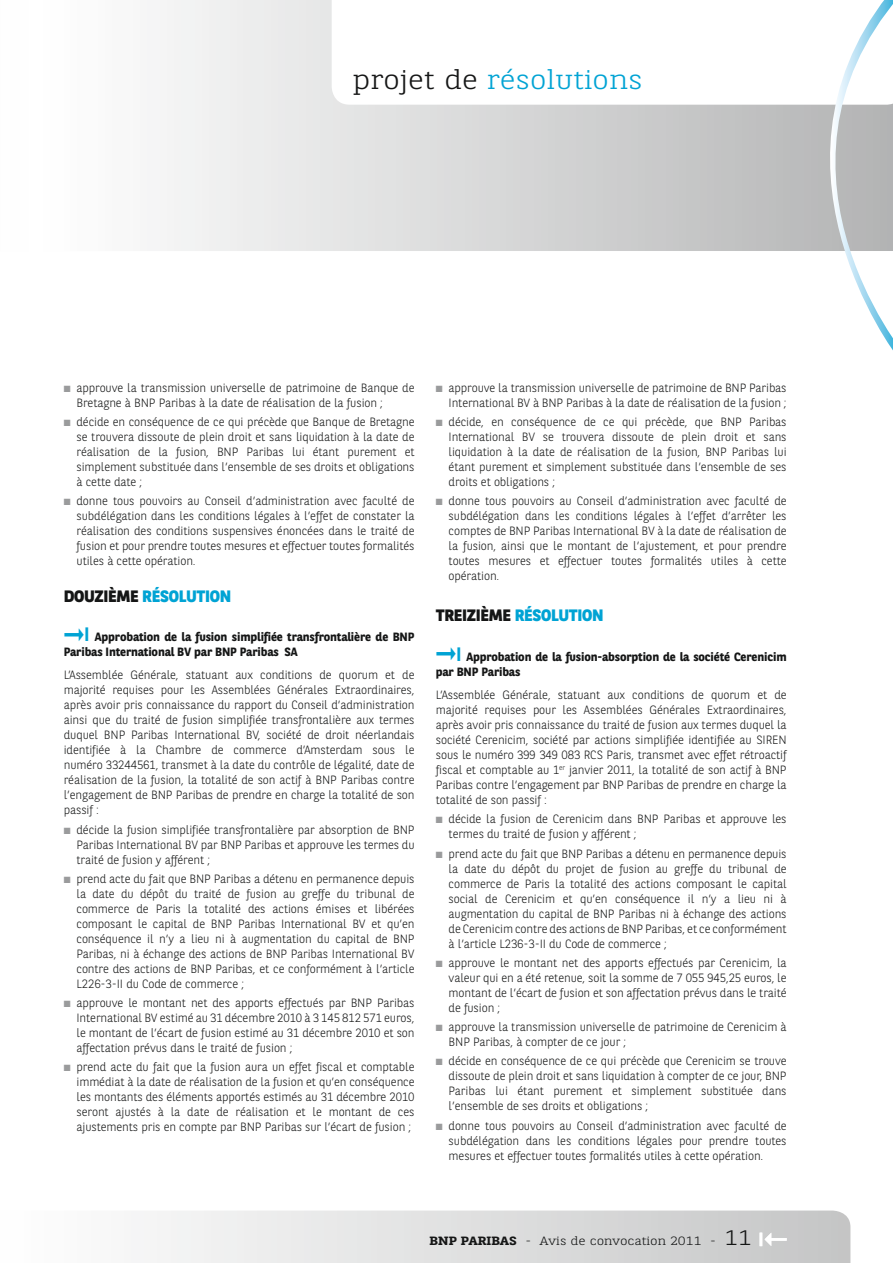
<style>
.page{position:relative;width:893px;height:1263px;background:#fff}
.page>*{position:absolute;margin:0;border:0;box-sizing:border-box;transform-origin:0 0}
.t1{font:300 27px "BNPP Slab Serif Expanded";color:#00a3d4}
.t2{font:800 16.5px "BNPP Sans";letter-spacing:-.02em;color:#00a3d4}
.t3{font:300 12px/15px "BNPP Sans";letter-spacing:-.01em;color:#151616;text-align:justify}
.t4{font:700 12px/15px "BNPP Sans";letter-spacing:-.01em;color:#151616}
.t5{font:300 12px "BNPP Slab Serif Expanded";color:#151616}
.s1{color:#151616}
.s2{color:#9a9b9c}
.s3{color:#00a3d4}
.s4{font-weight:700}
.s5{font-size:21px}
</style>
<div class="page">
<svg style="left:167px;top:0;width:574px;height:251px"></svg>
<svg style="left:332px;top:0;width:409px;height:105px"></svg>
<svg style="left:741px;top:0;width:152px;height:351px"></svg>
<svg style="left:157px;top:1210px;width:693px;height:53px"></svg>
<h1 class="t1" style="left:353px;top:69px;width:291px"><span class="s1">projet de</span> résolutions</h1>
<p class="t3" style="left:77px;top:381px;width:340px;text-indent:-13px"><span class="s2">■</span> approuve la transmission universelle de patrimoine de Banque de<br>Bretagne à BNP Paribas à la date de réalisation de la fusion ;</p>
<p class="t3" style="left:77px;top:415px;width:340px;text-indent:-13px"><span class="s2">■</span> décide en conséquence de ce qui précède que Banque de Bretagne se trouvera dissoute de plein droit et sans liquidation à la date de réalisation de la fusion, BNP Paribas lui étant purement et simplement substituée dans l’ensemble de ses droits et obligations à cette date ;</p>
<p class="t3" style="left:77px;top:495px;width:340px;text-indent:-13px"><span class="s2">■</span> donne tous pouvoirs au Conseil d’administration avec faculté de subdélégation dans les conditions légales à l’effet de constater la réalisation des conditions suspensives énoncées dans le traité de fusion et pour prendre toutes mesures et effectuer toutes formalités utiles à cette opération.</p>
<h2 class="t2" style="left:64px;top:589px;width:169px"><span class="s1">DOUZIÈME</span> RÉSOLUTION</h2>
<p class="t4" style="left:64px;top:630px;width:352px"><span class="s3">➞❙</span> Approbation de la fusion simplifiée transfrontalière de BNP<br>Paribas International BV par BNP Paribas SA</p>
<p class="t3" style="left:64px;top:669px;width:352px">L’Assemblée Générale, statuant aux conditions de quorum et de majorité requises pour les Assemblées Générales Extraordinaires, après avoir pris connaissance du rapport du Conseil d’administration ainsi que du traité de fusion simplifiée transfrontalière aux termes duquel BNP Paribas International BV, société de droit néerlandais identifiée à la Chambre de commerce d’Amsterdam sous le numéro 33244561, transmet à la date du contrôle de légalité, date de réalisation de la fusion, la totalité de son actif à BNP Paribas contre l’engagement de BNP Paribas de prendre en charge la totalité de son passif :</p>
<p class="t3" style="left:77px;top:823px;width:340px;text-indent:-13px"><span class="s2">■</span> décide la fusion simplifiée transfrontalière par absorption de BNP Paribas International BV par BNP Paribas et approuve les termes du traité de fusion y afférent ;</p>
<p class="t3" style="left:77px;top:872px;width:340px;text-indent:-13px"><span class="s2">■</span> prend acte du fait que BNP Paribas a détenu en permanence depuis la date du dépôt du traité de fusion au greffe du tribunal de commerce de Paris la totalité des actions émises et libérées composant le capital de BNP Paribas International BV et qu’en conséquence il n’y a lieu ni à augmentation du capital de BNP Paribas, ni à échange des actions de BNP Paribas International BV contre des actions de BNP Paribas, et ce conformément à l’article L226-3-II du Code de commerce ;</p>
<p class="t3" style="left:77px;top:996px;width:340px;text-indent:-13px"><span class="s2">■</span> approuve le montant net des apports effectués par BNP Paribas International BV estimé au 31 décembre 2010 à 3 145 812 571 euros, le montant de l’écart de fusion estimé au 31 décembre 2010 et son affectation prévus dans le traité de fusion ;</p>
<p class="t3" style="left:77px;top:1061px;width:340px;text-indent:-13px"><span class="s2">■</span> prend acte du fait que la fusion aura un effet fiscal et comptable immédiat à la date de réalisation de la fusion et qu’en conséquence les montants des éléments apportés estimés au 31 décembre 2010 seront ajustés à la date de réalisation et le montant de ces ajustements pris en compte par BNP Paribas sur l’écart de fusion ;</p>
<p class="t3" style="left:436px;top:381px;width:352px;text-align:right"><span class="s2">■</span> approuve la transmission universelle de patrimoine de BNP Paribas<br>International BV à BNP Paribas à la date de réalisation de la fusion ;</p>
<p class="t3" style="left:449px;top:415px;width:340px;text-indent:-13px"><span class="s2">■</span> décide, en conséquence de ce qui précède, que BNP Paribas International BV se trouvera dissoute de plein droit et sans liquidation à la date de réalisation de la fusion, BNP Paribas lui étant purement et simplement substituée dans l’ensemble de ses droits et obligations ;</p>
<p class="t3" style="left:449px;top:495px;width:340px;text-indent:-13px"><span class="s2">■</span> donne tous pouvoirs au Conseil d’administration avec faculté de subdélégation dans les conditions légales à l’effet d’arrêter les comptes de BNP Paribas International BV à la date de réalisation de la fusion, ainsi que le montant de l’ajustement, et pour prendre toutes mesures et effectuer toutes formalités utiles à cette opération.</p>
<h2 class="t2" style="left:436px;top:609px;width:169px"><span class="s1">TREIZIÈME</span> RÉSOLUTION</h2>
<p class="t4" style="left:436px;top:650px;width:352px"><span class="s3">➞❙</span> Approbation de la fusion-absorption de la société Cerenicim par BNP Paribas</p>
<p class="t3" style="left:436px;top:688px;width:352px">L’Assemblée Générale, statuant aux conditions de quorum et de majorité requises pour les Assemblées Générales Extraordinaires, après avoir pris connaissance du traité de fusion aux termes duquel la société Cerenicim, société par actions simplifiée identifiée au SIREN sous le numéro 399 349 083 RCS Paris, transmet avec effet rétroactif fiscal et comptable au 1<sup>er</sup> janvier 2011, la totalité de son actif à BNP Paribas contre l’engagement par BNP Paribas de prendre en charge la totalité de son passif :</p>
<p class="t3" style="left:449px;top:813px;width:340px;text-indent:-13px"><span class="s2">■</span> décide la fusion de Cerenicim dans BNP Paribas et approuve les termes du traité de fusion y afférent ;</p>
<p class="t3" style="left:449px;top:847px;width:340px;text-indent:-13px"><span class="s2">■</span> prend acte du fait que BNP Paribas a détenu en permanence depuis la date du dépôt du projet de fusion au greffe du tribunal de commerce de Paris la totalité des actions composant le capital social de Cerenicim et qu’en conséquence il n’y a lieu ni à augmentation du capital de BNP Paribas ni à échange des actions de Cerenicim contre des actions de BNP Paribas, et ce conformément à l’article L236-3-II du Code de commerce ;</p>
<p class="t3" style="left:449px;top:956px;width:340px;text-indent:-13px"><span class="s2">■</span> approuve le montant net des apports effectués par Cerenicim, la valeur qui en a été retenue, soit la somme de 7 055 945,25 euros, le montant de l’écart de fusion et son affectation prévus dans le traité de fusion ;</p>
<p class="t3" style="left:449px;top:1021px;width:340px;text-indent:-13px"><span class="s2">■</span> approuve la transmission universelle de patrimoine de Cerenicim à<br>BNP Paribas, à compter de ce jour ;</p>
<p class="t3" style="left:449px;top:1055px;width:340px;text-indent:-13px"><span class="s2">■</span> décide en conséquence de ce qui précède que Cerenicim se trouve dissoute de plein droit et sans liquidation à compter de ce jour, BNP Paribas lui étant purement et simplement substituée dans l’ensemble de ses droits et obligations ;</p>
<p class="t3" style="left:449px;top:1119px;width:340px;text-indent:-13px"><span class="s2">■</span> donne tous pouvoirs au Conseil d’administration avec faculté de subdélégation dans les conditions légales pour prendre toutes mesures et effectuer toutes formalités utiles à cette opération.</p>
<p class="t5" style="left:430px;top:1236px;width:324px"><span class="s4">BNP PARIBAS</span> - Avis de convocation 2011 - <span class="s5">11</span></p>
</div>
